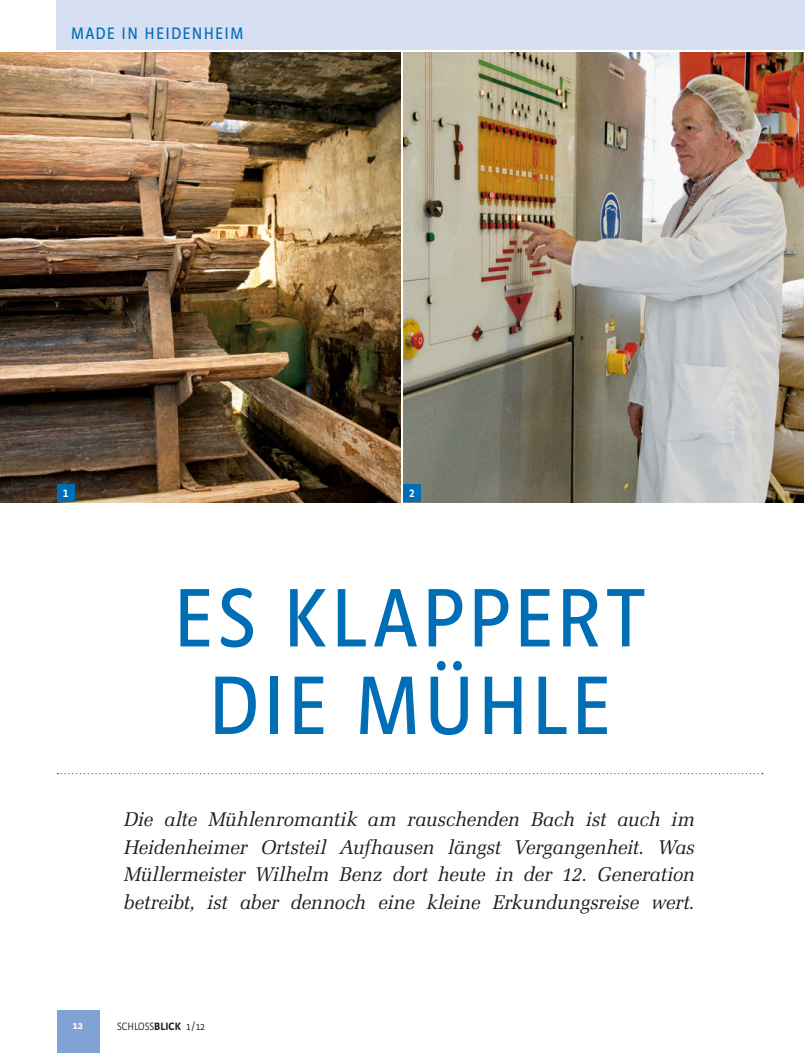
<style>
.page{position:relative;width:805px;height:1053px;background:#fff}
.page>*{position:absolute;margin:0;border:0;box-sizing:border-box;transform-origin:0 0}
.t1{font:87.5px/87.5px "Strada Cond";letter-spacing:.04em;color:#006eb7;text-align:center}
.t2{font:italic 20px/27.5px "Zapf Elliptical 711 BT";letter-spacing:-.01em;color:#1d1d1b;text-align:justify}
.t3{font:17.5px "Strada Cond";letter-spacing:.07em;color:#006eb7}
.t4{font:300 11.25px "Strada Cond";color:#1d1d1b}
.t5{font:700 11.25px "Strada Cond";color:#fff}
.t6{font:700 11.25px "Strada Cond TF";color:#fff}
.s1{font-weight:700}
</style>
<div class="page">
<div style="left:57px;top:0;width:747px;height:50px;background:#d7dff2"></div>
<div style="left:57px;top:1010px;width:42px;height:42px;background:#81a2d5"></div>
<svg style="left:57px;top:773px;width:705px;height:1px"></svg>
<img style="left:0;top:52px;width:400px;height:450px">
<img style="left:403px;top:52px;width:400px;height:450px">
<div style="left:57px;top:484px;width:17px;height:18px;background:#006eb7"></div>
<div style="left:403px;top:484px;width:18px;height:18px;background:#006eb7"></div>
<p class="t3" style="left:71px;top:26px;width:174px">MADE IN HEIDENHEIM</p>
<p class="t6" style="left:63px;top:489px;width:7px">1</p>
<p class="t6" style="left:409px;top:489px;width:7px">2</p>
<h1 class="t1" style="left:173px;top:581px;width:474px">ES KLAPPERT<br>DIE MÜHLE</h1>
<p class="t2" style="left:124px;top:805px;width:572px">Die alte Mühlenromantik am rauschenden Bach ist auch im Heidenheimer Ortsteil Aufhausen längst Vergangenheit. Was Müllermeister Wilhelm Benz dort heute in der 12. Generation betreibt, ist aber dennoch eine kleine Erkundungsreise wert.</p>
<p class="t5" style="left:73px;top:1020px;width:12px">12</p>
<p class="t4" style="left:117px;top:1021px;width:89px">SCHLOSS<span class="s1">BLICK</span> 1 / 12</p>
</div>
